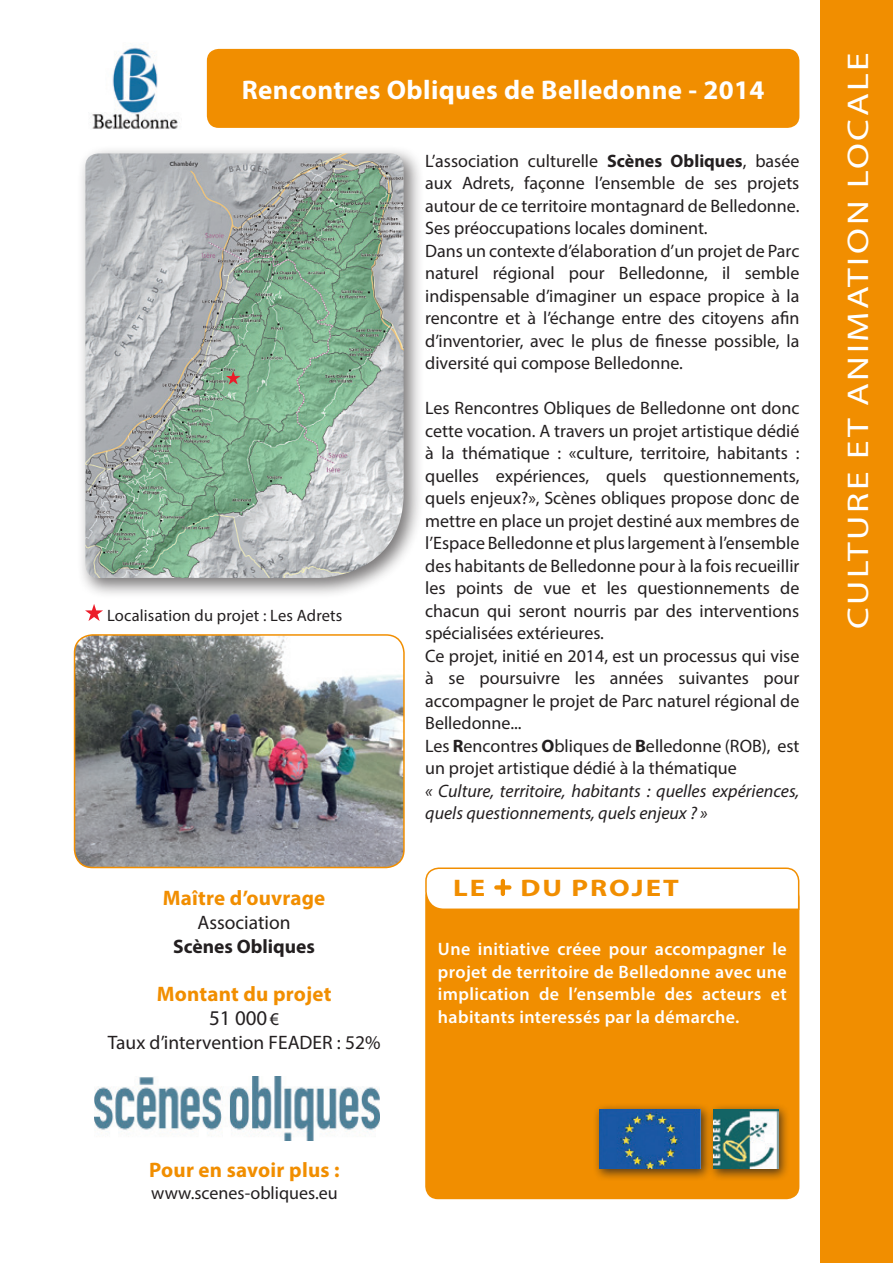
<style>
.page{position:relative;width:893px;height:1263px;background:#fff}
.page>*{position:absolute;margin:0;border:0;box-sizing:border-box;transform-origin:0 0}
.t1{font:30px "Myriad Pro";letter-spacing:.07em;color:#fff;scale:1.25 1}
.t2{font:700 27px "Myriad Pro";letter-spacing:.015em;color:#fff}
.t3{font:700 24px "Myriad Pro";letter-spacing:.07em;color:#f18e00;scale:1.2 1}
.t4{font:700 21px/24px "Myriad Pro";letter-spacing:.01em;color:#f18e00;text-align:center}
.t5{font:19.5px "Myriad Pro";color:#231f20}
.t6{font:700 19.5px "Myriad Pro";color:#231f20}
.t7{font:18px/22.5px "Myriad Pro";color:#231f20}
.t8{font:600 18px/22.5px "Myriad Pro";letter-spacing:.02em;color:#fff;text-align:justify}
.t9{font:italic 18px/22.5px "Myriad Pro";color:#231f20}
.t10{font:16.5px "Myriad Pro";letter-spacing:.01em;color:#231f20}
.s1{font-weight:400;color:#231f20}
.s2{font-weight:400;font-size:18px;color:#231f20}
.s3{font-weight:700}
</style>
<div class="page">
<div style="left:821px;top:0;width:72px;height:1263px;background:#f18e00"></div>
<div style="left:425px;top:884px;width:374px;height:315px;background:#f18e00;border-radius:13px"></div>
<img style="left:92px;top:47px;width:88px;height:82px">
<div style="left:207px;top:49px;width:592px;height:79px;background:#f18e00;border-radius:12px"></div>
<svg style="left:425px;top:867px;width:375px;height:44px"></svg>
<div style="left:707px;top:1103px;width:84px;height:78px;background:#231f20;opacity:.75"></div>
<img style="left:713px;top:1109px;width:65px;height:60px">
<div style="left:593px;top:1103px;width:119px;height:78px;background:#231f20;opacity:.75"></div>
<img style="left:599px;top:1109px;width:101px;height:59px">
<div style="left:77px;top:145px;width:347px;height:453px;background:#231f20;opacity:.6"></div>
<img style="left:85px;top:153px;width:319px;height:425px">
<svg style="left:226px;top:371px;width:14px;height:14px"></svg>
<svg style="left:85px;top:604px;width:18px;height:17px"></svg>
<img style="left:95px;top:1077px;width:284px;height:64px">
<img style="left:75px;top:635px;width:329px;height:232px">
<div style="left:74px;top:634px;width:331px;height:234px;border:2px solid #f18e00;border-radius:18px"></div>
<h2 class="t2" style="left:242px;top:72px;width:524px">Rencontres Obliques de Belledonne - 2014</h2>
<p class="t10" style="left:107px;top:605px;width:237px">Localisation du projet : Les Adrets</p>
<p class="t4" style="left:163px;top:885px;width:164px">Maître d’ouvrage</p>
<p class="t5" style="left:198px;top:910px;width:95px">Association</p>
<p class="t6" style="left:173px;top:933px;width:143px">Scènes Obliques</p>
<p class="t4" style="left:157px;top:981px;width:176px">Montant du projet<br><span class="s1">51 000</span><span class="s2">€</span></p>
<p class="t5" style="left:108px;top:1030px;width:274px">Taux d’intervention FEADER : 52%</p>
<p class="t4" style="left:149px;top:1157px;width:192px">Pour en savoir plus :</p>
<p class="t7" style="left:151px;top:1181px;width:188px">www.scenes-obliques.eu</p>
<p class="t7" style="left:425px;top:149px;width:376px">L’association culturelle <span class="s3">Scènes Obliques</span>, basée aux Adrets, façonne l’ensemble de ses projets autour de ce territoire montagnard de Belledonne.<br>Ses préoccupations locales dominent.<br>Dans un contexte d’élaboration d’un projet de Parc naturel régional pour Belledonne, il semble indispensable d’imaginer un espace propice à la rencontre et à l’échange entre des citoyens afin d’inventorier, avec le plus de finesse possible, la diversité qui compose Belledonne.</p>
<p class="t7" style="left:425px;top:397px;width:376px">Les Rencontres Obliques de Belledonne ont donc cette vocation. A travers un projet artistique dédié à la thématique : «culture, territoire, habitants : quelles expériences, quels questionnements, quels enjeux?», Scènes obliques propose donc de mettre en place un projet destiné aux membres de l’Espace Belledonne et plus largement à l’ensemble des habitants de Belledonne pour à la fois recueillir les points de vue et les questionnements de chacun qui seront nourris par des interventions spécialisées extérieures.<br>Ce projet, initié en 2014, est un processus qui vise à se poursuivre les années suivantes pour accompagner le projet de Parc naturel régional de Belledonne...<br>Les <span class="s3">R</span>encontres <span class="s3">O</span>bliques de <span class="s3">B</span>elledonne (ROB), est un projet artistique dédié à la thématique</p>
<p class="t9" style="left:425px;top:779px;width:376px">« Culture, territoire, habitants : quelles expériences, quels questionnements, quels enjeux ? »</p>
<h3 class="t3" style="left:453px;top:872px;width:28px">LE</h3>
<h3 class="t3" style="left:520px;top:872px;width:134px">DU PROJET</h3>
<p class="t8" style="left:438px;top:938px;width:350px">Une initiative créee pour accompagner le projet de territoire de Belledonne avec une implication de l’ensemble des acteurs et habitants interessés par la démarche.</p>
<h1 class="t1" style="left:839px;top:629px;width:463px;rotate:-90deg">CULTURE ET ANIMATION LOCALE</h1>
</div>
